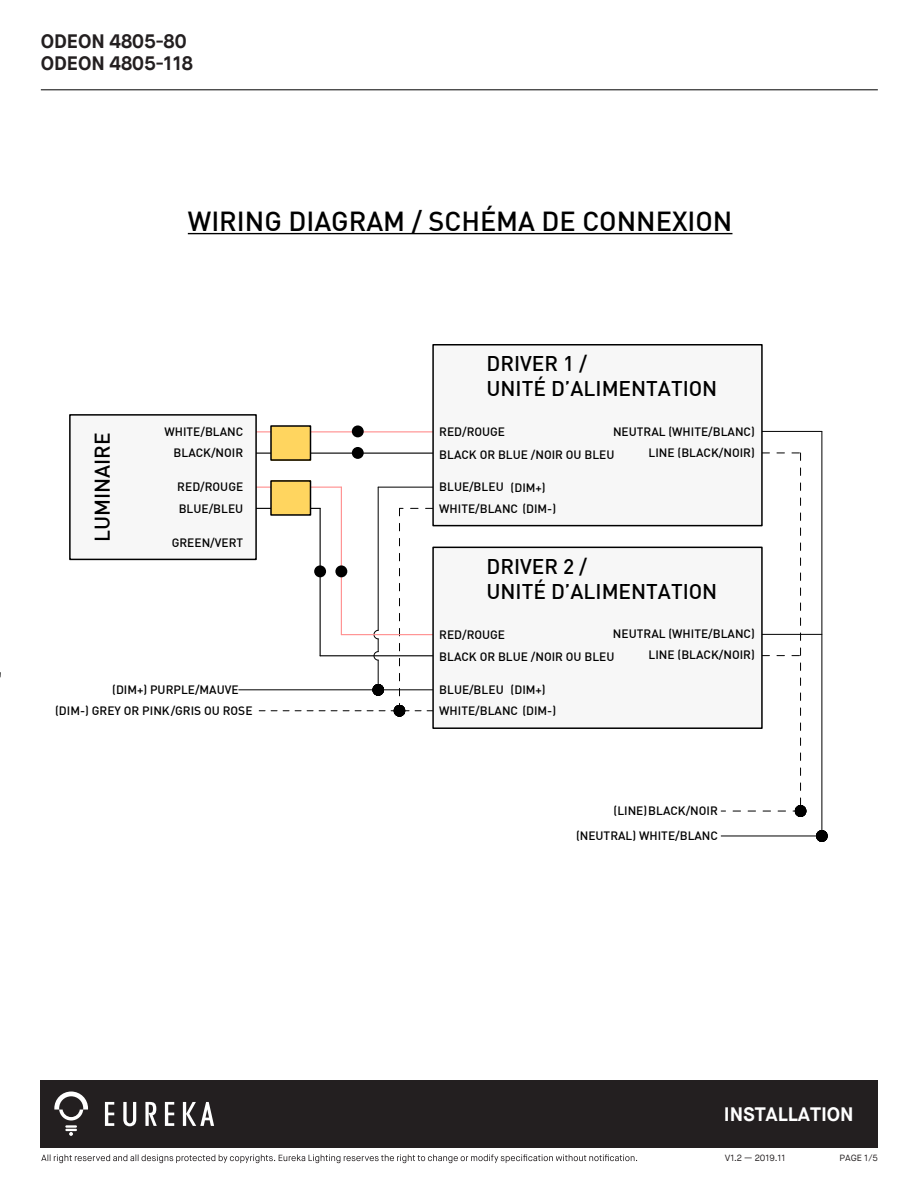
<style>
.page{position:relative;width:918px;height:1188px;background:#fff}
.page>*{position:absolute;margin:0;border:0;box-sizing:border-box;transform-origin:0 0}
.t1{font:500 27px "DIN";color:#000}
.t2{font:500 20.85px/25px "DIN";color:#000}
.t3{font:700 19.5px/21.6px "Maison Neue";letter-spacing:-.005em;color:#231f20}
.t4{font:700 19.5px "Maison Neue";letter-spacing:-.005em;color:#fff}
.t5{font:500 11.85px/21.3px "DIN";color:#000}
.t6{font:9px "Maison Neue";color:#231f20}
</style>
<div class="page">
<div style="left:41px;top:1080px;width:837px;height:68px;background:#231f20"></div>
<svg style="left:105px;top:1102px;width:9px;height:24px"></svg>
<svg style="left:165px;top:1102px;width:9px;height:24px"></svg>
<svg style="left:145px;top:1102px;width:12px;height:24px"></svg>
<svg style="left:123px;top:1102px;width:13px;height:24px"></svg>
<svg style="left:183px;top:1102px;width:31px;height:24px"></svg>
<svg style="left:54px;top:1092px;width:34px;height:44px"></svg>
<svg style="left:41px;top:1154px;width:596px;height:9px"></svg>
<hr style="left:41px;top:89px;width:837px;height:1px;background:#000">
<hr style="left:188px;top:233px;width:544px;height:1px;background:#000">
<hr style="left:378px;top:487px;width:1px;height:143px;background:#000">
<svg style="left:800px;top:830px;width:28px;height:12px"></svg>
<hr style="left:721px;top:836px;width:101px;height:1px;background:#000">
<hr style="left:822px;top:431px;width:1px;height:405px;background:#000">
<svg style="left:721px;top:453px;width:102px;height:365px"></svg>
<hr style="left:762px;top:634px;width:60px;height:1px;background:#000">
<hr style="left:762px;top:431px;width:60px;height:1px;background:#000">
<hr style="left:239px;top:690px;width:194px;height:1px;background:#000">
<svg style="left:259px;top:508px;width:174px;height:209px"></svg>
<hr style="left:378px;top:487px;width:55px;height:1px;background:#000">
<hr style="left:320px;top:655px;width:113px;height:1px;background:#000">
<hr style="left:320px;top:508px;width:1px;height:148px;background:#000">
<hr style="left:256px;top:508px;width:64px;height:1px;background:#000">
<hr style="left:341px;top:634px;width:92px;height:1px;background:#ff8d8d">
<hr style="left:341px;top:487px;width:1px;height:148px;background:#ff8d8d">
<hr style="left:256px;top:487px;width:85px;height:1px;background:#ff8d8d">
<hr style="left:256px;top:453px;width:177px;height:1px;background:#000">
<hr style="left:256px;top:431px;width:177px;height:1px;background:#ff8d8d">
<div style="left:433px;top:345px;width:329px;height:181px;background:#f7f7f7"></div>
<div style="left:432px;top:344px;width:331px;height:182px;border:2px solid #000"></div>
<div style="left:70px;top:415px;width:186px;height:144px;background:#f7f7f7"></div>
<div style="left:69px;top:414px;width:188px;height:146px;border:2px solid #000"></div>
<div style="left:433px;top:547px;width:329px;height:181px;background:#f7f7f7"></div>
<div style="left:432px;top:547px;width:331px;height:182px;border:2px solid #000"></div>
<div style="left:271px;top:426px;width:40px;height:34px;background:#ffd55f"></div>
<div style="left:270px;top:425px;width:41px;height:36px;border:2px solid #000"></div>
<div style="left:271px;top:481px;width:40px;height:34px;background:#ffd55f"></div>
<div style="left:270px;top:480px;width:41px;height:36px;border:2px solid #000"></div>
<div style="left:314px;top:565px;width:12px;height:12px;background:#000;border-radius:50%"></div>
<div style="left:335px;top:565px;width:12px;height:12px;background:#000;border-radius:50%"></div>
<div style="left:352px;top:425px;width:12px;height:12px;background:#000;border-radius:50%"></div>
<div style="left:352px;top:447px;width:12px;height:12px;background:#000;border-radius:50%"></div>
<h3 class="t3" style="left:41px;top:32px;width:154px">ODEON 4805-80<br>ODEON 4805-118</h3>
<h1 class="t1" style="left:188px;top:207px;width:546px">WIRING DIAGRAM / SCHÉMA DE CONNEXION</h1>
<h2 class="t2" style="left:90px;top:542px;width:111px;rotate:-90deg">LUM NI AIRE</h2>
<p class="t5" style="left:164px;top:422px;width:80px">WHITE/BLANC</p>
<p class="t5" style="left:174px;top:443px;width:71px">BLACK/NOIR</p>
<p class="t5" style="left:177px;top:477px;width:68px">RED/ROUGE<br>BLUE/BLEU</p>
<p class="t5" style="left:172px;top:532px;width:73px">GREEN/VERT</p>
<p class="t5" style="left:112px;top:679px;width:128px">(DIM+) PURPLE/MAUVE</p>
<p class="t5" style="left:55px;top:701px;width:199px">(DIM-) GREY OR PINK/GRIS OU ROSE</p>
<h2 class="t2" style="left:486px;top:352px;width:232px">DRIVER 1 /<br>UNITÉ D’ALIMENTATION</h2>
<p class="t5" style="left:439px;top:422px;width:67px">RED/ROUGE</p>
<p class="t5" style="left:613px;top:421px;width:143px">NEUTRAL (WHITE/BLANC)</p>
<p class="t5" style="left:439px;top:444px;width:177px">BLACK OR BLUE /NOIR OU BLEU</p>
<p class="t5" style="left:649px;top:442px;width:108px">LINE (BLACK/NOIR)</p>
<p class="t5" style="left:439px;top:477px;width:66px">BLUE/BLEU</p>
<p class="t5" style="left:511px;top:477px;width:37px">(DIM+)</p>
<p class="t5" style="left:439px;top:498px;width:118px">WHITE/BLANC (DIM-)</p>
<h2 class="t2" style="left:486px;top:554px;width:232px">DRIVER 2 /<br>UNITÉ D’ALIMENTATION</h2>
<p class="t5" style="left:439px;top:624px;width:67px">RED/ROUGE</p>
<p class="t5" style="left:613px;top:624px;width:143px">NEUTRAL (WHITE/BLANC)</p>
<p class="t5" style="left:439px;top:647px;width:177px">BLACK OR BLUE /NOIR OU BLEU</p>
<p class="t5" style="left:649px;top:645px;width:108px">LINE (BLACK/NOIR)</p>
<p class="t5" style="left:439px;top:679px;width:108px">BLUE/BLEU (DIM+)</p>
<p class="t5" style="left:439px;top:701px;width:118px">WHITE/BLANC (DIM-)</p>
<p class="t5" style="left:614px;top:801px;width:106px">(LINE) BLACK/NOIR</p>
<p class="t5" style="left:576px;top:826px;width:143px">(NEUTRAL) WHITE/BLANC</p>
<h3 class="t4" style="left:724px;top:1105px;width:131px">INSTALLATION</h3>
<p class="t6" style="left:725px;top:1154px;width:62px">V1.2 — 2019.11</p>
<p class="t6" style="left:840px;top:1154px;width:40px">PAGE 1/5</p>
</div>
